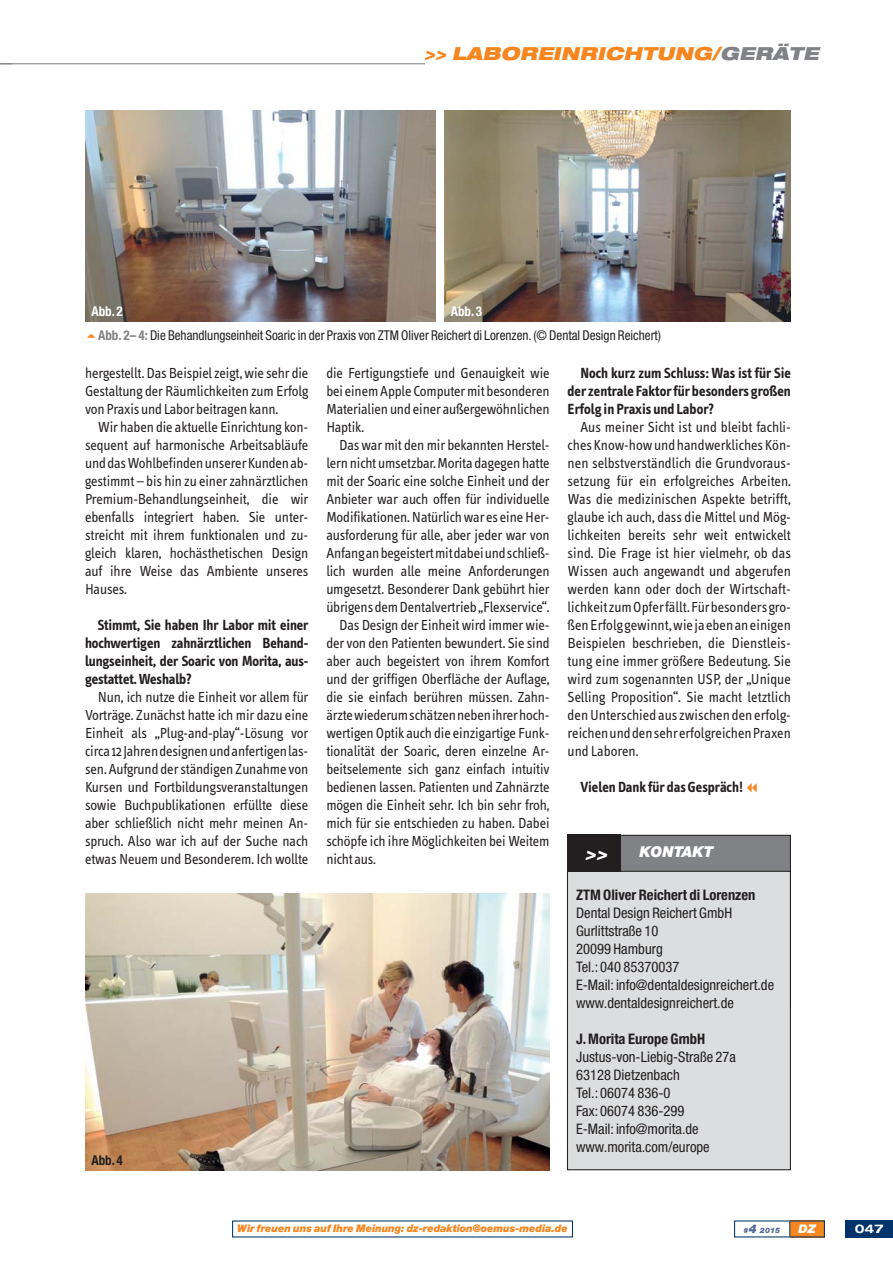
<style>
.page{position:relative;width:893px;height:1263px;background:#fff}
.page>*{position:absolute;margin:0;border:0;box-sizing:border-box;transform-origin:0 0}
.t1{font:italic 900 expanded 18px "Helvetica Neue";color:#f6861f}
.t2{font:italic 900 expanded 18px "Helvetica Neue";color:#fff}
.t3{font:15px/18px "Info Text";letter-spacing:-.01em;color:#231f20;text-align:justify}
.t4{font:700 15px/18px "Info Text";color:#231f20;text-align:justify}
.t5{font:italic 900 15px "Helvetica Neue";color:#fff}
.t6{font:condensed 14.55px/18px "Helvetica Neue";color:#231f20}
.t7{font:700 condensed 14.55px "Helvetica Neue";color:#231f20}
.t8{font:condensed 13.5px/24px "Helvetica Neue";color:#231f20}
.t9{font:700 condensed 13.5px "Helvetica Neue";color:#fff}
.t10{font:700 condensed 13.5px "Helvetica Neue";color:#231f20}
.t11{font:700 expanded 12px "Helvetica Neue";color:#fff}
.t12{font:italic 900 12px "Helvetica Neue";color:#fff}
.t13{font:italic 900 10.5px "Helvetica Neue";letter-spacing:-.01em;color:#f6861f}
.t14{font:italic 900 7.5px "Helvetica Neue";color:#516b98}
.s1{color:#808285}
.s2{font-weight:700;color:#fff}
.s3{font-weight:700;color:#808285}
.s4{font-size:12px}
</style>
<div class="page">
<div style="left:790px;top:1220px;width:35px;height:17px;background:#f6861f"></div>
<div style="left:845px;top:1220px;width:48px;height:17px;background:#003369"></div>
<svg style="left:789px;top:1221px;width:1px;height:16px"></svg>
<hr style="left:0;top:63px;width:425px;height:1px;background:#808285">
<img style="left:85px;top:111px;width:350px;height:210px">
<img style="left:444px;top:111px;width:347px;height:210px">
<img style="left:85px;top:893px;width:465px;height:277px">
<div style="left:568px;top:835px;width:222px;height:172px;background:#808285"></div>
<div style="left:567px;top:871px;width:223px;height:299px;background:#dcddde"></div>
<div style="left:567px;top:871px;width:224px;height:299px;border:1px solid #231f20"></div>
<div style="left:567px;top:835px;width:53px;height:37px;background:#231f20"></div>
<p class="t1" style="left:424px;top:45px;width:400px">&gt;&gt; LABOREINRICHTUNG/<span class="s1">GERÄTE</span></p>
<p class="t8" style="left:98px;top:301px;width:564px;text-indent:-7px"><span class="s2">Abb. 2<br></span><span class="s3">Abb. 2– 4:</span> Die Behandlungseinheit Soaric in der Praxis von ZTM Oliver Reichert di Lorenzen. (© Dental Design Reichert)</p>
<p class="t9" style="left:451px;top:307px;width:33px">Abb. 3</p>
<p class="t3" style="left:85px;top:365px;width:225px">hergestellt. Das Beispiel zeigt, wie sehr die Gestaltung der Räumlichkeiten zum Erfolg von Praxis und Labor beitragen kann.</p>
<p class="t3" style="left:85px;top:419px;width:225px;text-indent:13px">Wir haben die aktuelle Einrichtung kon&shy;sequent auf harmonische Arbeitsabläufe und das Wohlbefinden unserer Kunden ab&shy;gestimmt – bis hin zu einer zahnärztlichen Premium-Behandlungseinheit, die wir ebenfalls integriert haben. Sie unter&shy;streicht mit ihrem funktionalen und zu&shy;gleich klaren, hochästhetischen Design auf ihre Weise das Ambiente unseres Hauses.</p>
<p class="t4" style="left:85px;top:617px;width:225px;text-indent:13px">Stimmt, Sie haben Ihr Labor mit einer hochwertigen zahnärztlichen Behand&shy;lungseinheit, der Soaric von Morita, aus - gestattet. Weshalb?</p>
<p class="t3" style="left:85px;top:689px;width:225px;text-indent:13px">Nun, ich nutze die Einheit vor allem für Vorträge. Zunächst hatte ich mir dazu eine Einheit als „Plug-and-play“-Lösung vor circa 12 Jahren designen und anfertigen las&shy;sen. Aufgrund der ständigen Zunahme von Kursen und Fortbildungsveranstaltungen sowie Buchpublikationen erfüllte diese aber schließlich nicht mehr meinen An&shy;spruch. Also war ich auf der Suche nach etwas Neuem und Besonderem. Ich wollte</p>
<p class="t3" style="left:326px;top:365px;width:225px">die Fertigungstiefe und Genauigkeit wie bei einem Apple Computer mit besonderen Materialien und einer außergewöhnlichen Haptik.</p>
<p class="t3" style="left:339px;top:437px;width:212px">Das war mit den mir bekannten Herstel-</p>
<p class="t3" style="left:326px;top:455px;width:225px">lern nicht umsetzbar. Morita dagegen hatte</p>
<p class="t3" style="left:326px;top:473px;width:225px">mit der Soaric eine solche Einheit und der</p>
<p class="t3" style="left:326px;top:491px;width:225px">Anbieter war auch offen für individuelle</p>
<p class="t3" style="left:326px;top:509px;width:225px">Modifikationen. Natürlich war es eine Her-</p>
<p class="t3" style="left:326px;top:527px;width:225px">ausforderung für alle, aber jeder war von</p>
<p class="t3" style="left:326px;top:545px;width:225px">Anfang an begeistert mit dabei und schließ-</p>
<p class="t3" style="left:326px;top:563px;width:225px">lich wurden alle meine Anforderungen</p>
<p class="t3" style="left:326px;top:581px;width:225px">umgesetzt. Besonderer Dank gebührt hier</p>
<p class="t3" style="left:326px;top:599px;width:225px">übrigens dem Dentalvertrieb „Flexservice“.</p>
<p class="t3" style="left:339px;top:617px;width:212px">Das Design der Einheit wird immer wie-</p>
<p class="t3" style="left:326px;top:635px;width:225px">der von den Patienten bewundert. Sie sind</p>
<p class="t3" style="left:326px;top:653px;width:225px">aber auch begeistert von ihrem Komfort</p>
<p class="t3" style="left:326px;top:671px;width:225px">und der griffigen Oberfläche der Auflage,</p>
<p class="t3" style="left:326px;top:689px;width:225px">die sie einfach berühren müssen. Zahn-</p>
<p class="t3" style="left:326px;top:707px;width:225px">ärzte wiederum schätzen neben ihrer hoch-</p>
<p class="t3" style="left:326px;top:725px;width:225px">wertigen Optik auch die einzigartige Funk-</p>
<p class="t3" style="left:326px;top:743px;width:225px">tionalität der Soaric, deren einzelne Ar-</p>
<p class="t3" style="left:326px;top:761px;width:225px">beitselemente sich ganz einfach intuitiv</p>
<p class="t3" style="left:326px;top:779px;width:225px">bedienen lassen. Patienten und Zahnärzte</p>
<p class="t3" style="left:326px;top:797px;width:225px">mögen die Einheit sehr. Ich bin sehr froh,</p>
<p class="t3" style="left:326px;top:815px;width:225px">mich für sie entschieden zu haben. Dabei</p>
<p class="t3" style="left:326px;top:833px;width:225px">schöpfe ich ihre Möglichkeiten bei Weitem</p>
<p class="t3" style="left:326px;top:851px;width:51px">nicht aus.</p>
<p class="t10" style="left:91px;top:1155px;width:33px">Abb. 4</p>
<p class="t4" style="left:568px;top:365px;width:225px;text-indent:13px">Noch kurz zum Schluss: Was ist für Sie der zentrale Faktor für besonders großen Erfolg in Praxis und Labor?</p>
<p class="t3" style="left:568px;top:419px;width:225px;text-indent:13px">Aus meiner Sicht ist und bleibt fachli&shy;ches Know-how und handwerkliches Kön&shy;nen selbstverständlich die Grundvoraus&shy;setzung für ein erfolgreiches Arbeiten.<br>Was die medizinischen Aspekte betrifft, glaube ich auch, dass die Mittel und Mög&shy;lichkeiten bereits sehr weit entwickelt sind. Die Frage ist hier vielmehr, ob das Wissen auch angewandt und abgerufen werden kann oder doch der Wirtschaft&shy;lichkeit zum Opfer fällt. Für besonders gro&shy;ßen Erfolg gewinnt, wie ja eben an einigen Beispielen beschrieben, die Dienstleis - tung eine immer größere Bedeutung. Sie wird zum sogenannten USP, der „Unique Selling Proposition“. Sie macht letztlich den Unterschied aus zwischen den erfolg - reichen und den sehr erfolgreichen Praxen und Laboren.</p>
<p class="t4" style="left:580px;top:779px;width:164px">Vielen Dank für das Gespräch!</p>
<p class="t5" style="left:639px;top:847px;width:76px">KONTAKT</p>
<p class="t2" style="left:585px;top:845px;width:27px">&gt;&gt;</p>
<p class="t7" style="left:576px;top:890px;width:181px">ZTM Oliver Reichert di Lorenzen</p>
<p class="t6" style="left:576px;top:906px;width:200px">Dental Design Reichert GmbH<br>Gurlittstraße 10<br>20099 Hamburg<br>Tel.: 040 85370037<br>E-Mail: info@dentaldesignreichert.de www.dentaldesignreichert.de</p>
<p class="t7" style="left:576px;top:1034px;width:130px">J. Morita Europe GmbH</p>
<p class="t6" style="left:576px;top:1050px;width:161px">Justus-von-Liebig-Straße 27a<br>63128 Dietzenbach<br>Tel.: 06074 836-0<br>Fax: 06074 836-299<br>E-Mail: info@morita.de www.morita.com/europe</p>
<p class="t13" style="left:237px;top:1224px;width:332px">Wir freuen uns auf Ihre Meinung: dz-redaktion@oemus-media.de</p>
<p class="t14" style="left:744px;top:1227px;width:38px">#<span class="s4">4</span> 2015</p>
<p class="t12" style="left:798px;top:1224px;width:19px">DZ</p>
<p class="t11" style="left:855px;top:1224px;width:31px">047</p>
</div>
